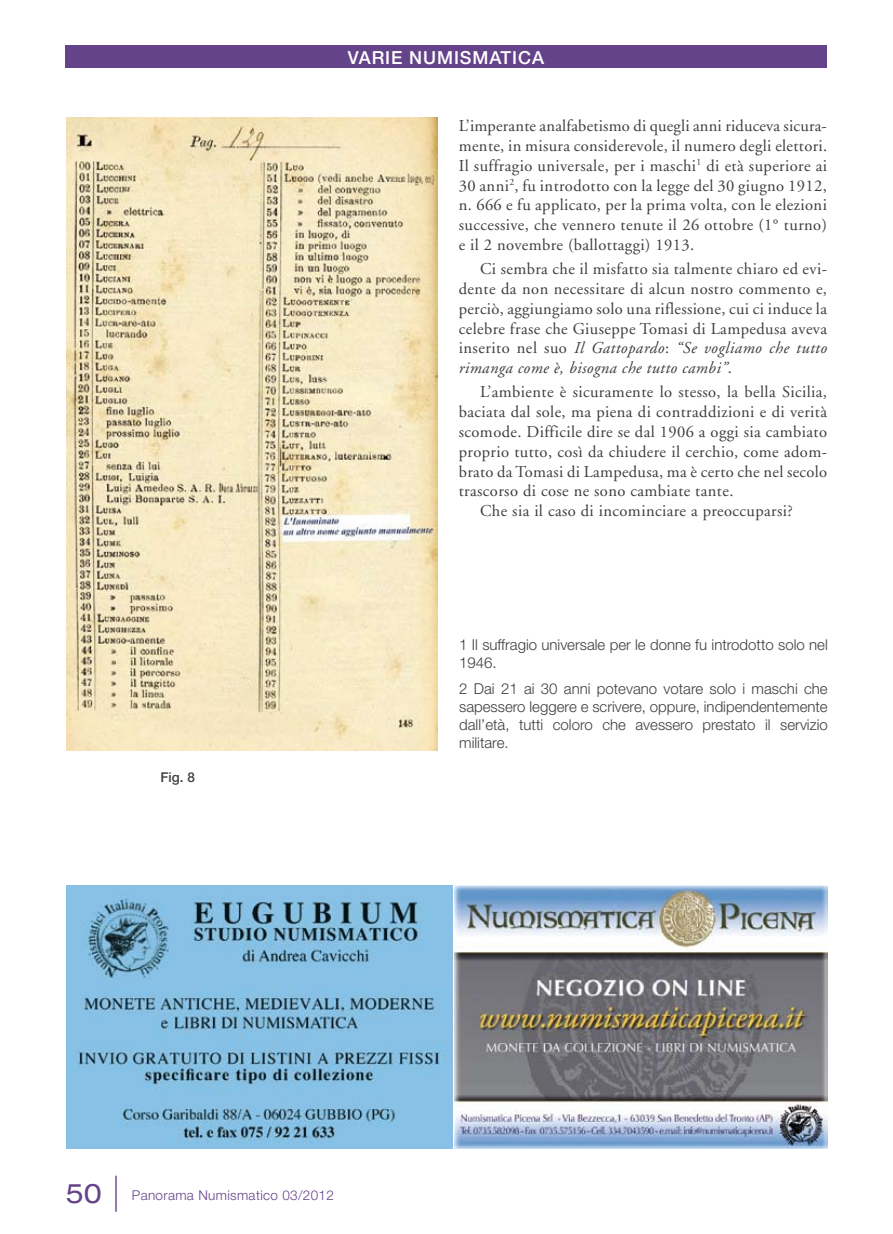
<style>
.page{position:relative;width:893px;height:1234px;background:#fff}
.page>*{position:absolute;margin:0;border:0;box-sizing:border-box;transform-origin:0 0}
.t1{font:100 36px "Helvetica Neue";color:#65438b}
.t2{font:expanded 27px "Helvetica Neue";color:#65438b}
.t3{font:500 18px "Helvetica Neue";letter-spacing:.05em;color:#fff}
.t4{font:16.5px/19.8px "Adobe Garamond";letter-spacing:.025em;color:#3e3e40;text-align:justify}
.t5{font:300 15px/18px "Helvetica Neue";color:#3e3e40}
.t6{font:300 13.5px "Helvetica Neue";letter-spacing:.025em;color:#65438b}
.t7{font:500 13.5px "Helvetica Neue";color:#3e3e40}
.s1{font-style:italic}
</style>
<div class="page">
<img style="left:67px;top:118px;width:371px;height:632px">
<img style="left:455px;top:885px;width:372px;height:263px">
<img style="left:66px;top:885px;width:386px;height:263px">
<div style="left:65px;top:46px;width:762px;height:22px;background:#65438b"></div>
<p class="t7" style="left:161px;top:769px;width:36px">Fig. 8</p>
<p class="t3" style="left:348px;top:47px;width:198px">VARIE NUMISMATICA</p>
<p class="t4" style="left:459px;top:116px;width:370px">L’imperante analfabetismo di quegli anni riduceva sicura&shy;mente, in misura considerevole, il numero degli elettori.<br>Il suffragio universale, per i maschi<sup>1</sup> di età superiore ai 30 anni<sup>2</sup>, fu introdotto con la legge del 30 giugno 1912, n. 666 e fu applicato, per la prima volta, con le elezioni successive, che vennero tenute il 26 ottobre (1° turno) e il 2 novembre (ballottaggi) 1913.</p>
<p class="t4" style="left:459px;top:259px;width:370px;text-indent:21px">Ci sembra che il misfatto sia talmente chiaro ed evi&shy;dente da non necessitare di alcun nostro commento e, perciò, aggiungiamo solo una riflessione, cui ci induce la celebre frase che Giuseppe Tomasi di Lampedusa aveva inserito nel suo <span class="s1">Il Gattopardo</span>: <span class="s1">“Se vogliamo che tutto rimanga come è, bisogna che tutto cambi”</span>.</p>
<p class="t4" style="left:480px;top:382px;width:349px">L’ambiente è sicuramente lo stesso, la bella Sicilia,</p>
<p class="t4" style="left:459px;top:402px;width:370px">baciata dal sole, ma piena di contraddizioni e di verità</p>
<p class="t4" style="left:459px;top:422px;width:370px">scomode. Difficile dire se dal 1906 a oggi sia cambiato</p>
<p class="t4" style="left:459px;top:442px;width:370px">proprio tutto, così da chiudere il cerchio, come adom-</p>
<p class="t4" style="left:459px;top:462px;width:370px">brato da Tomasi di Lampedusa, ma è certo che nel secolo</p>
<p class="t4" style="left:459px;top:481px;width:276px">trascorso di cose ne sono cambiate tante.</p>
<p class="t4" style="left:480px;top:501px;width:314px">Che sia il caso di incominciare a preoccuparsi?</p>
<p class="t5" style="left:459px;top:635px;width:370px">1 Il suffragio universale per le donne fu introdotto solo nel<br>1946.</p>
<p class="t5" style="left:459px;top:679px;width:370px;text-align:justify">2 Dai 21 ai 30 anni potevano votare solo i maschi che sapessero leggere e scrivere, oppure, indipendentemente dall’età, tutti coloro che avessero prestato il servizio militare.</p>
<h2 class="t2" style="left:66px;top:1176px;width:38px">50</h2>
<h1 class="t1" style="left:112px;top:1170px;width:9px">|</h1>
<p class="t6" style="left:132px;top:1186px;width:204px">Panorama Numismatico 03/2012</p>
</div>
